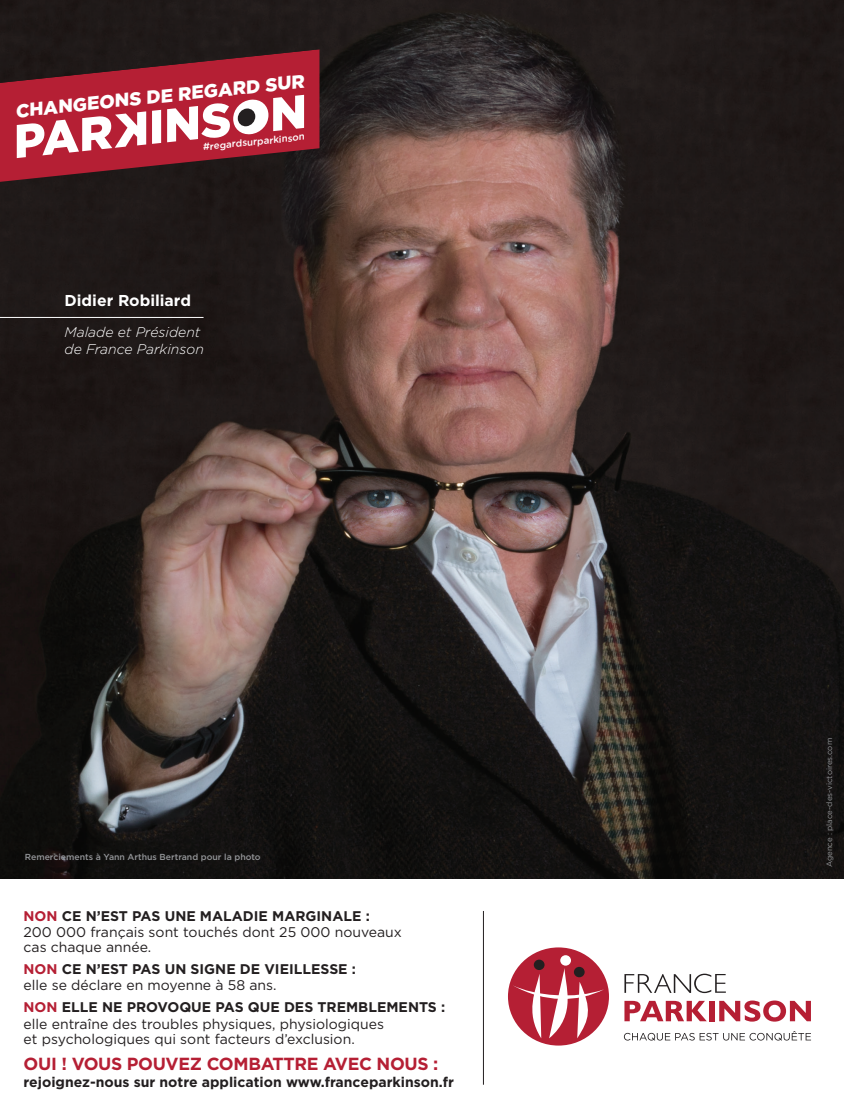
<style>
.page{position:relative;width:844px;height:1117px;background:#fff}
.page>*{position:absolute;margin:0;border:0;box-sizing:border-box;transform-origin:0 0}
.t1{font:900 18.55px "Gotham";color:#fff}
.t2{font:700 17.5px "Gotham";letter-spacing:-.02em;color:#b51f34}
.t3{font:700 15.75px "Gotham";color:#fff}
.t4{font:14px "Gotham";color:#231f20}
.t5{font:700 14px "Gotham";color:#231f20}
.t6{font:italic 300 14px "Gotham";color:#fff}
.t7{font:500 9.62px "Gotham";color:#fff}
.t8{font:500 8.75px "Gotham";color:#939598}
.t9{font:7.88px "Gotham";color:#939598}
.s1{color:#b51f34}
</style>
<div class="page">
<img style="left:0;top:0;width:843px;height:878px">
<hr style="left:0;top:317px;width:203px;height:1px;background:#fff">
<svg style="left:0;top:49px;width:319px;height:135px;background:#7b1c29"></svg>
<svg style="left:152px;top:110px;width:9px;height:34px"></svg>
<svg style="left:167px;top:95px;width:137px;height:47px"></svg>
<div style="left:238px;top:108px;width:17px;height:19px;background:#231f20;border-radius:9px"></div>
<hr style="left:483px;top:910px;width:1px;height:174px;background:#231f20">
<svg style="left:624px;top:973px;width:101px;height:19px"></svg>
<svg style="left:624px;top:1000px;width:82px;height:20px"></svg>
<div style="left:708px;top:1000px;width:6px;height:20px;background:#b51f34"></div>
<svg style="left:719px;top:1000px;width:91px;height:21px"></svg>
<div style="left:508px;top:947px;width:101px;height:98px;background:#b51f34;border-radius:50%"></div>
<div style="left:533px;top:959px;width:11px;height:10px;background:#231f20;border-radius:50%"></div>
<svg style="left:560px;top:954px;width:11px;height:11px"></svg>
<svg style="left:512px;top:967px;width:92px;height:71px"></svg>
<svg style="left:623px;top:1031px;width:187px;height:9px"></svg>
<svg style="left:17px;top:111px;width:129px;height:47px"></svg>
<p class="t1" style="left:14px;top:98px;width:292px;rotate:-6deg">CHANGEONS DE REGARD SUR</p>
<p class="t7" style="left:202px;top:141px;width:104px;rotate:-6deg">#regardsurparkinson</p>
<p class="t3" style="left:64px;top:290px;width:128px">Didier Robiliard</p>
<p class="t6" style="left:64px;top:323px;width:137px">Malade et Président</p>
<p class="t6" style="left:64px;top:340px;width:141px">de France Parkinson</p>
<p class="t8" style="left:25px;top:850px;width:237px">Remerciements à Yann Arthus Bertrand pour la photo</p>
<p class="t5" style="left:24px;top:907px;width:347px"><span class="s1">NON</span> CE N’EST PAS UNE MALADIE MARGINALE :</p>
<p class="t4" style="left:24px;top:922px;width:380px">200 000 français sont touchés dont 25 000 nouveaux</p>
<p class="t4" style="left:24px;top:938px;width:129px">cas chaque année.</p>
<p class="t5" style="left:24px;top:960px;width:334px"><span class="s1">NON</span> CE N’EST PAS UN SIGNE DE VIEILLESSE :</p>
<p class="t4" style="left:24px;top:975px;width:254px">elle se déclare en moyenne à 58 ans.</p>
<p class="t5" style="left:24px;top:998px;width:423px"><span class="s1">NON</span> ELLE NE PROVOQUE PAS QUE DES TREMBLEMENTS :</p>
<p class="t4" style="left:24px;top:1014px;width:362px">elle entraîne des troubles physiques, physiologiques</p>
<p class="t4" style="left:24px;top:1030px;width:332px">et psychologiques qui sont facteurs d’exclusion.</p>
<p class="t2" style="left:24px;top:1053px;width:416px">OUI ! VOUS POUVEZ COMBATTRE AVEC NOUS :</p>
<p class="t5" style="left:24px;top:1073px;width:432px">rejoignez-nous sur notre application www.franceparkinson.fr</p>
<p class="t9" style="left:824px;top:867px;width:131px;rotate:-90deg">Agence : place-des-victoires.com</p>
</div>
